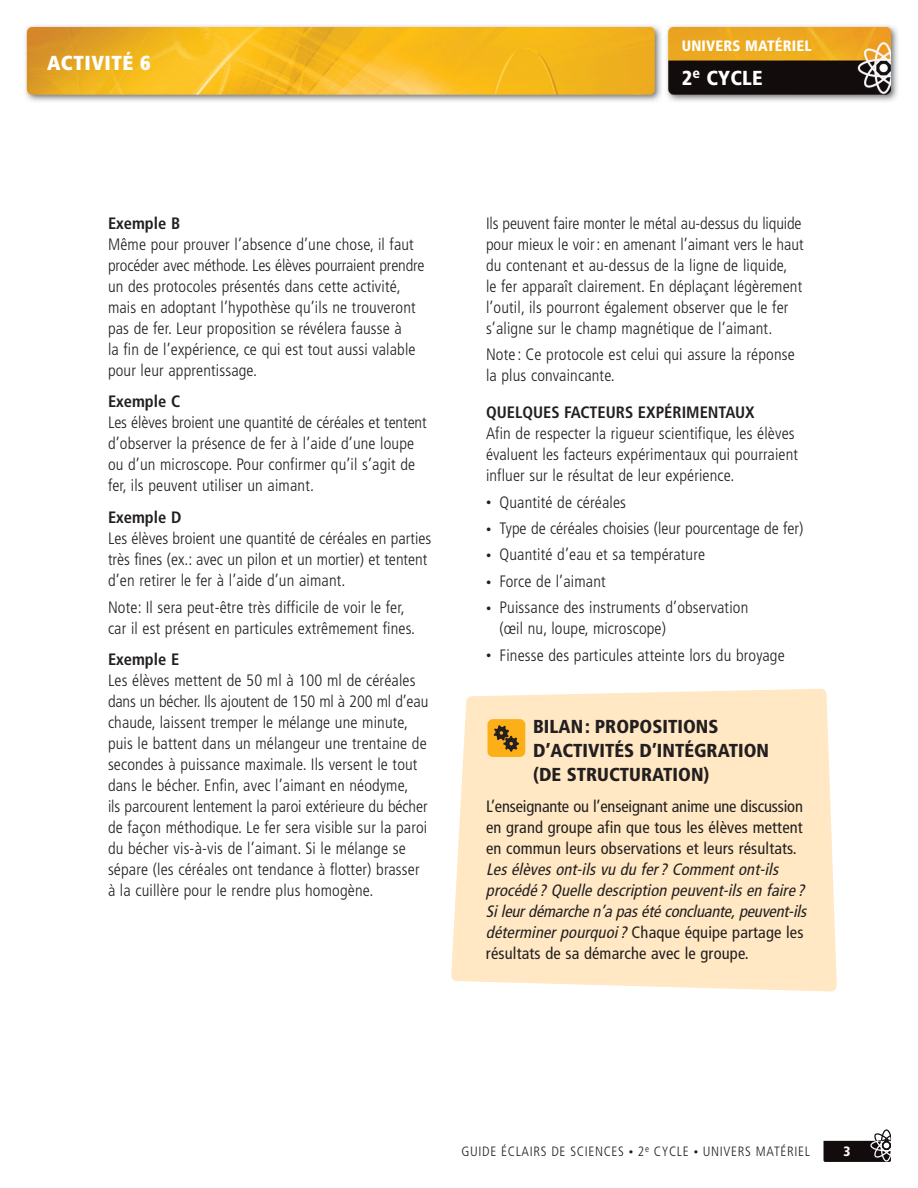
<style>
.page{position:relative;width:918px;height:1188px;background:#fff}
.page>*{position:absolute;margin:0;border:0;box-sizing:border-box;transform-origin:0 0}
.t1{font:900 condensed 20.25px "Frutiger";letter-spacing:.025em;color:#fff}
.t2{font:900 condensed 20.25px "Frutiger";letter-spacing:.01em;color:#fff}
.t3{font:900 condensed 18.75px/24px "Frutiger";color:#231f20}
.t4{font:300 condensed 16.5px/21px "Frutiger";letter-spacing:.01em;color:#231f20}
.t5{font:italic condensed 16.5px/21px "Frutiger";color:#231f20}
.t6{font:condensed 16.5px/21px "Frutiger";letter-spacing:.01em;color:#231f20;text-align:justify}
.t7{font:700 condensed 16.5px "Frutiger";color:#231f20}
.t8{font:900 condensed 15px "Frutiger";letter-spacing:.01em;color:#fff}
.t9{font:300 condensed 13.5px "Frutiger";letter-spacing:.05em;color:#231f20}
.t10{font:900 condensed 13.5px "Frutiger";color:#fff}
.s1{font-size:10.5px}
.s2{font-style:normal}
.s3{font-size:9px}
</style>
<div class="page">
<svg style="left:824px;top:1129px;width:67px;height:33px"></svg>
<div style="left:451px;top:689px;width:386px;height:303px;background:#ffe8c3"></div>
<img style="left:25px;top:25px;width:873px;height:77px">
<div style="left:488px;top:719px;width:37px;height:38px;background:#fcaf17;border-radius:5px"></div>
<svg style="left:494px;top:725px;width:25px;height:27px"></svg>
<p class="t1" style="left:47px;top:55px;width:105px">ACTIVITÉ 6</p>
<p class="t7" style="left:108px;top:216px;width:74px">Exemple B</p>
<p class="t4" style="left:108px;top:235px;width:318px">Même pour prouver l’absence d’une chose, il faut procéder avec méthode. Les élèves pourraient prendre un des protocoles présentés dans cette activité, mais en adoptant l’hypothèse qu’ils ne trouveront pas de fer. Leur proposition se révélera fausse à<br>la fin de l’expérience, ce qui est tout aussi valable pour leur apprentissage.</p>
<p class="t7" style="left:108px;top:395px;width:74px">Exemple C</p>
<p class="t4" style="left:108px;top:414px;width:320px">Les élèves broient une quantité de céréales et tentent d’observer la présence de fer à l’aide d’une loupe ou d’un microscope. Pour confirmer qu’il s’agit de fer, ils peuvent utiliser un aimant.</p>
<p class="t7" style="left:108px;top:511px;width:75px">Exemple D</p>
<p class="t4" style="left:108px;top:529px;width:325px">Les élèves broient une quantité de céréales en parties très fines (ex.: avec un pilon et un mortier) et tentent d’en retirer le fer à l’aide d’un aimant.</p>
<p class="t4" style="left:108px;top:598px;width:308px">Note: Il sera peut-être très difficile de voir le fer, car il est présent en particules extrêmement fines.</p>
<p class="t7" style="left:108px;top:653px;width:73px">Exemple E</p>
<p class="t4" style="left:108px;top:672px;width:322px">Les élèves mettent de 50 ml à 100 ml de céréales dans un bécher. Ils ajoutent de 150 ml à 200 ml d’eau chaude, laissent tremper le mélange une minute, puis le battent dans un mélangeur une trentaine de secondes à puissance maximale. Ils versent le tout dans le bécher. Enfin, avec l’aimant en néodyme,<br>ils parcourent lentement la paroi extérieure du bécher de façon méthodique. Le fer sera visible sur la paroi du bécher vis-à-vis de l’aimant. Si le mélange se sépare (les céréales ont tendance à flotter) brasser à la cuillère pour le rendre plus homogène.</p>
<p class="t8" style="left:682px;top:40px;width:131px">UNIVERS MATÉRIEL</p>
<p class="t2" style="left:682px;top:70px;width:82px">2<sup>e</sup> CYCLE</p>
<p class="t4" style="left:486px;top:214px;width:319px">Ils peuvent faire monter le métal au-dessus du liquide pour mieux le voir: en amenant l’aimant vers le haut du contenant et au-dessus de la ligne de liquide,<br>le fer apparaît clairement. En déplaçant légèrement l’outil, ils pourront également observer que le fer s’aligne sur le champ magnétique de l’aimant.</p>
<p class="t4" style="left:486px;top:345px;width:310px">Note: Ce protocole est celui qui assure la réponse la plus convaincante.</p>
<p class="t7" style="left:486px;top:406px;width:270px">QUELQUES FACTEURS EXPÉRIMENTAUX</p>
<p class="t4" style="left:486px;top:424px;width:314px">Afin de respecter la rigueur scientifique, les élèves évaluent les facteurs expérimentaux qui pourraient influer sur le résultat de leur expérience.</p>
<p class="t4" style="left:486px;top:493px;width:142px"><span class="s1">•</span> Quantité de céréales</p>
<p class="t4" style="left:486px;top:519px;width:319px"><span class="s1">•</span> Type de céréales choisies (leur pourcentage de fer)</p>
<p class="t4" style="left:486px;top:546px;width:221px"><span class="s1">•</span> Quantité d’eau et sa température</p>
<p class="t4" style="left:486px;top:572px;width:121px"><span class="s1">•</span> Force de l’aimant</p>
<p class="t4" style="left:500px;top:598px;width:250px;text-indent:-14px"><span class="s1">•</span> Puissance des instruments d’observation (œil nu, loupe, microscope)</p>
<p class="t4" style="left:486px;top:646px;width:300px"><span class="s1">•</span> Finesse des particules atteinte lors du broyage</p>
<p class="t3" style="left:533px;top:716px;width:237px">BILAN: PROPOSITIONS<br>D’ACTIVITÉS D’INTÉGRATION (DE STRUCTURATION)</p>
<p class="t6" style="left:486px;top:798px;width:319px">L’enseignante ou l’enseignant anime une discussion en grand groupe afin que tous les élèves mettent en commun leurs observations et leurs résultats.</p>
<p class="t5" style="left:486px;top:861px;width:325px">Les élèves ont-ils vu du fer? Comment ont-ils procédé? Quelle description peuvent-ils en faire?<br>Sileurdémarche n’a pasété concluante,peuvent-ils déterminer pourquoi?<span class="s2">Chaque équipe partage les résultats de sa démarche avec le groupe.</span></p>
<p class="t9" style="left:462px;top:1146px;width:350px">GUIDE ÉCLAIRS DE SCIENCES <span class="s3">•</span> 2<sup>e</sup> CYCLE <span class="s3">•</span> UNIVERS MATÉRIEL</p>
<p class="t10" style="left:844px;top:1146px;width:9px">3</p>
</div>
